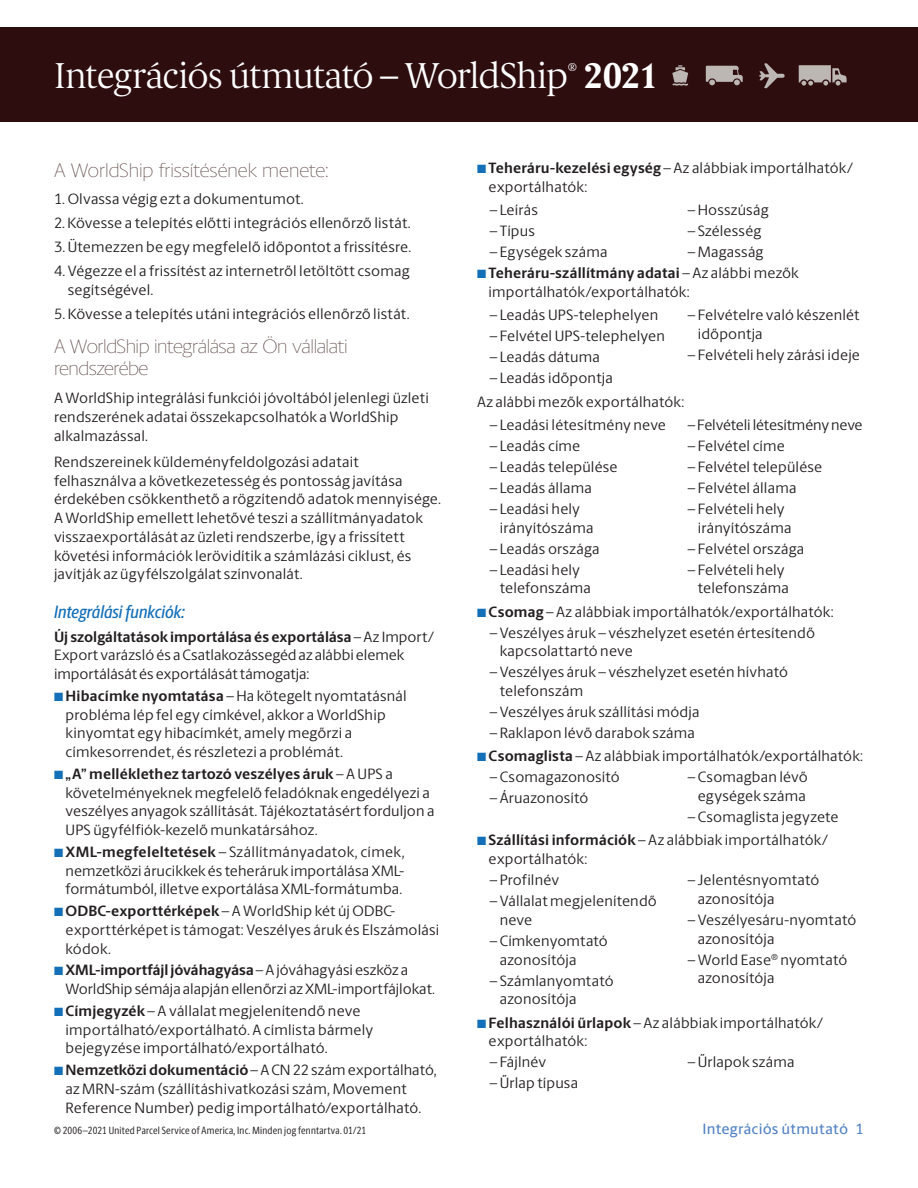
<style>
.page{position:relative;width:918px;height:1188px;background:#fff}
.page>*{position:absolute;margin:0;border:0;box-sizing:border-box;transform-origin:0 0}
.t1{font:200 36px "UPS Berlingske Serif Tx";letter-spacing:-.03em;color:#fff}
.Brown_heads{font:200 19.5px/22.5px "UPS Berlingske Sans";letter-spacing:-.025em;color:#64504f}
.Brown_heads-2{font:200 19.5px "UPS Berlingske Sans";letter-spacing:-.005em;color:#64504f}
._3-SubheadsC{font:italic 500 18px "UPS Berlingske Sans Cn";color:#136fb8}
._2a__Body_bullet{font:15px/18.8px "UPS Berlingske Sans";letter-spacing:.01em;color:#231f20}
._2b__Body_sub-bullet{font:15px/18.8px "UPS Berlingske Sans";letter-spacing:.01em;color:#231f20}
._1__Body-basic{font:15px/18.8px "UPS Berlingske Sans";letter-spacing:.01em;color:#231f20}
._2b__Body_sub-bullet-2{font:15px "UPS Berlingske Sans";letter-spacing:-.01em;color:#231f20}
.t2{font:500 15px "UPS Berlingske Sans";letter-spacing:.01em;color:#5181c2}
.t3{font:10.5px "UPS Berlingske Sans Cn";letter-spacing:.02em;color:#231f20}
.s1{font-weight:700}
.s2{color:#136fb8}
</style>
<div class="page">
<div style="left:0;top:27px;width:918px;height:95px;background:#2e0d0f"></div>
<svg style="left:672px;top:65px;width:16px;height:21px"></svg>
<svg style="left:706px;top:66px;width:37px;height:20px"></svg>
<svg style="left:759px;top:63px;width:26px;height:25px"></svg>
<svg style="left:799px;top:65px;width:48px;height:21px"></svg>
<h1 class="t1" style="left:54px;top:50px;width:606px">Integrációs útmutató – WorldShip<sup>®</sup> <span class="s1">2021</span></h1>
<p class="Brown_heads-2" style="left:54px;top:159px;width:276px">A WorldShip frissítésének menete:</p>
<p class="_1__Body-basic" style="left:54px;top:189px;width:251px">1. Olvassa végig ezt a dokumentumot.</p>
<p class="_1__Body-basic" style="left:54px;top:213px;width:358px">2. Kövesse a telepítés előtti integrációs ellenőrző listát.</p>
<p class="_1__Body-basic" style="left:54px;top:237px;width:359px">3. Ütemezzen be egy megfelelő időpontot a frissítésre.</p>
<p class="_1__Body-basic" style="left:68px;top:261px;width:343px;text-indent:-14px">4. Végezze el a frissítést az internetről letöltött csomag segítségével.</p>
<p class="_1__Body-basic" style="left:54px;top:304px;width:357px">5. Kövesse a telepítés utáni integrációs ellenőrző listát.</p>
<p class="Brown_heads" style="left:54px;top:335px;width:295px">A WorldShip integrálása az Ön vállalati rendszerébe</p>
<p class="_1__Body-basic" style="left:54px;top:388px;width:376px">A WorldShip integrálási funkciói jóvoltából jelenlegi üzleti rendszerének adatai összekapcsolhatók a WorldShip alkalmazással.</p>
<p class="_1__Body-basic" style="left:54px;top:452px;width:388px">Rendszereinek küldeményfeldolgozási adatait felhasználva a következetesség és pontosság javítása érdekében csökkenthető a rögzítendő adatok mennyisége.<br>A WorldShip emellett lehetővé teszi a szállítmányadatok visszaexportálását az üzleti rendszerbe, így a frissített követési információk lerövidítik a számlázási ciklust, és javítják az ügyfélszolgálat színvonalát.</p>
<p class="_3-SubheadsC" style="left:54px;top:599px;width:132px">Integrálási funkciók:</p>
<p class="_2a__Body_bullet" style="left:54px;top:627px;width:381px"><span class="s1">Új szolgáltatások importálása és exportálása</span> – Az Import/<br>Export varázsló és a Csatlakozássegéd az alábbi elemek importálását és exportálását támogatja:</p>
<p class="_2a__Body_bullet" style="left:66px;top:686px;width:343px;text-indent:-12px"><span class="s2">■</span> <span class="s1">Hibacímke nyomtatása</span> – Ha kötegelt nyomtatásnál probléma lép fel egy címkével, akkor a WorldShip kinyomtat egy hibacímkét, amely megőrzi a címkesorrendet, és részletezi a problémát.</p>
<p class="_2a__Body_bullet" style="left:66px;top:764px;width:370px;text-indent:-12px"><span class="s2">■</span> <span class="s1">„A” melléklethez tartozó veszélyes áruk</span> – A UPS a követelményeknek megfelelő feladóknak engedélyezi a veszélyes anyagok szállítását. Tájékoztatásért forduljon a UPS ügyfélfiók-kezelő munkatársához.</p>
<p class="_2a__Body_bullet" style="left:66px;top:842px;width:340px;text-align:justify;text-indent:-12px"><span class="s2">■</span> <span class="s1">XML-megfeleltetések</span> – Szállítmányadatok, címek, nemzetközi árucikkek és teheráruk importálása XML&shy;formátumból, illetve exportálása XML-formátumba.</p>
<p class="_2a__Body_bullet" style="left:66px;top:901px;width:375px;text-indent:-12px"><span class="s2">■</span> <span class="s1">ODBC-exporttérképek</span> – A WorldShip két új ODBC&shy;exporttérképet is támogat: Veszélyes áruk és Elszámolási kódok.</p>
<p class="_2a__Body_bullet" style="left:65px;top:960px;width:371px;text-indent:-11px"><span class="s2">■</span> <span class="s1">XML-importfájl jóváhagyása</span> – A jóváhagyási eszköz a<br>WorldShip sémája alapján ellenőrzi az XML-importfájlokat.</p>
<p class="_2a__Body_bullet" style="left:66px;top:1001px;width:309px;text-indent:-12px"><span class="s2">■</span> <span class="s1">Címjegyzék</span> – A vállalat megjelenítendő neve importálható/exportálható. A címlista bármely bejegyzése importálható/exportálható.</p>
<p class="_2a__Body_bullet" style="left:66px;top:1060px;width:373px;text-indent:-12px"><span class="s2">■</span> <span class="s1">Nemzetközi dokumentáció</span> – A CN 22 szám exportálható, az MRN-szám (szállításhivatkozási szám, Movement<br>Reference Number) pedig importálható/exportálható.</p>
<p class="_2a__Body_bullet" style="left:489px;top:158px;width:366px;text-indent:-12px"><span class="s2">■</span> <span class="s1">Teheráru-kezelési egység</span> – Az alábbiak importálhatók/ exportálhatók:</p>
<p class="_2b__Body_sub-bullet" style="left:490px;top:200px;width:50px">– Leírás</p>
<p class="_2b__Body_sub-bullet" style="left:490px;top:221px;width:47px">– Típus</p>
<p class="_2b__Body_sub-bullet" style="left:490px;top:242px;width:119px">– Egységek száma</p>
<p class="_2b__Body_sub-bullet" style="left:688px;top:200px;width:82px">– Hosszúság</p>
<p class="_2b__Body_sub-bullet" style="left:688px;top:221px;width:75px">– Szélesség</p>
<p class="_2b__Body_sub-bullet" style="left:688px;top:242px;width:77px">– Magasság</p>
<p class="_2a__Body_bullet" style="left:489px;top:263px;width:312px;text-indent:-12px"><span class="s2">■</span> <span class="s1">Teheráru-szállítmány adatai</span> – Az alábbi mezők importálhatók/exportálhatók:</p>
<p class="_2b__Body_sub-bullet" style="left:490px;top:305px;width:170px">– Leadás UPS-telephelyen</p>
<p class="_2b__Body_sub-bullet" style="left:490px;top:326px;width:177px">– Felvétel UPS-telephelyen</p>
<p class="_2b__Body_sub-bullet" style="left:490px;top:347px;width:112px">– Leadás dátuma</p>
<p class="_2b__Body_sub-bullet" style="left:490px;top:368px;width:125px">– Leadás időpontja</p>
<p class="_2b__Body_sub-bullet" style="left:698px;top:305px;width:163px;text-indent:-10px">– Felvételre való készenlét időpontja</p>
<p class="_2b__Body_sub-bullet" style="left:688px;top:345px;width:174px">– Felvételi hely zárási ideje</p>
<p class="_2a__Body_bullet" style="left:477px;top:391px;width:209px">Az alábbi mezők exportálhatók:</p>
<p class="_2b__Body_sub-bullet" style="left:490px;top:415px;width:178px">– Leadási létesítmény neve</p>
<p class="_2b__Body_sub-bullet" style="left:490px;top:436px;width:92px">– Leadás címe</p>
<p class="_2b__Body_sub-bullet" style="left:490px;top:457px;width:129px">– Leadás települése</p>
<p class="_2b__Body_sub-bullet" style="left:490px;top:478px;width:104px">– Leadás állama</p>
<p class="_2b__Body_sub-bullet" style="left:500px;top:499px;width:95px;text-indent:-10px">– Leadási hely irányítószáma</p>
<p class="_2b__Body_sub-bullet" style="left:490px;top:538px;width:112px">– Leadás országa</p>
<p class="_2b__Body_sub-bullet" style="left:500px;top:559px;width:93px;text-indent:-10px">– Leadási hely telefonszáma</p>
<p class="_2b__Body_sub-bullet-2" style="left:688px;top:414px;width:176px">– Felvételi létesítmény neve</p>
<p class="_2b__Body_sub-bullet" style="left:688px;top:436px;width:99px">– Felvétel címe</p>
<p class="_2b__Body_sub-bullet" style="left:688px;top:457px;width:136px">– Felvétel települése</p>
<p class="_2b__Body_sub-bullet" style="left:688px;top:478px;width:110px">– Felvétel állama</p>
<p class="_2b__Body_sub-bullet" style="left:698px;top:499px;width:95px;text-indent:-10px">– Felvételi hely irányítószáma</p>
<p class="_2b__Body_sub-bullet" style="left:688px;top:538px;width:118px">– Felvétel országa</p>
<p class="_2b__Body_sub-bullet" style="left:688px;top:559px;width:103px;text-align:right">– Felvételi hely telefonszáma</p>
<p class="_2a__Body_bullet" style="left:477px;top:601px;width:358px"><span class="s2">■</span> <span class="s1">Csomag</span> – Az alábbiak importálhatók/exportálhatók:</p>
<p class="_2b__Body_sub-bullet" style="left:500px;top:622px;width:317px;text-indent:-10px">– Veszélyes áruk – vészhelyzet esetén értesítendő kapcsolattartó neve</p>
<p class="_2b__Body_sub-bullet" style="left:500px;top:662px;width:290px;text-indent:-10px">– Veszélyes áruk – vészhelyzet esetén hívható telefonszám</p>
<p class="_2b__Body_sub-bullet" style="left:490px;top:702px;width:211px">– Veszélyes áruk szállítási módja</p>
<p class="_2b__Body_sub-bullet" style="left:490px;top:723px;width:207px">– Raklapon lévő darabok száma</p>
<p class="_2a__Body_bullet" style="left:477px;top:746px;width:388px"><span class="s2">■</span> <span class="s1">Csomaglista</span> – Az alábbiak importálhatók/exportálhatók:</p>
<p class="_2b__Body_sub-bullet" style="left:490px;top:767px;width:131px">– Csomagazonosító</p>
<p class="_2b__Body_sub-bullet" style="left:490px;top:788px;width:100px">– Áruazonosító</p>
<p class="_2b__Body_sub-bullet" style="left:688px;top:767px;width:122px;text-align:center">– Csomagban lévő egységek száma</p>
<p class="_2b__Body_sub-bullet" style="left:688px;top:807px;width:152px">– Csomaglista jegyzete</p>
<p class="_2a__Body_bullet" style="left:489px;top:830px;width:341px;text-indent:-12px"><span class="s2">■</span> <span class="s1">Szállítási információk</span> – Az alábbiak importálhatók/ exportálhatók:</p>
<p class="_2b__Body_sub-bullet" style="left:490px;top:870px;width:71px">– Profilnév</p>
<p class="_2b__Body_sub-bullet" style="left:500px;top:891px;width:159px;text-indent:-10px">– Vállalat megjelenítendő neve</p>
<p class="_2b__Body_sub-bullet" style="left:500px;top:931px;width:110px;text-indent:-10px">– Címkenyomtató azonosítója</p>
<p class="_2b__Body_sub-bullet" style="left:500px;top:970px;width:115px;text-indent:-10px">– Számlanyomtató azonosítója</p>
<p class="_2b__Body_sub-bullet" style="left:698px;top:870px;width:123px;text-indent:-10px">– Jelentésnyomtató azonosítója</p>
<p class="_2b__Body_sub-bullet" style="left:698px;top:910px;width:160px;text-indent:-10px">– Veszélyesáru-nyomtató azonosítója</p>
<p class="_2b__Body_sub-bullet" style="left:698px;top:949px;width:151px;text-indent:-10px">– World Ease<sup>®</sup> nyomtató azonosítója</p>
<p class="_2a__Body_bullet" style="left:489px;top:1012px;width:336px;text-indent:-12px"><span class="s2">■</span> <span class="s1">Felhasználói űrlapok</span> – Az alábbiak importálhatók/ exportálhatók:</p>
<p class="_2b__Body_sub-bullet" style="left:490px;top:1052px;width:58px">– Fájlnév</p>
<p class="_2b__Body_sub-bullet" style="left:490px;top:1073px;width:90px">– Űrlap típusa</p>
<p class="_2b__Body_sub-bullet" style="left:688px;top:1052px;width:108px">– Űrlapok száma</p>
<p class="t3" style="left:54px;top:1123px;width:314px">© 2006–2021 United Parcel Service of America, Inc. Minden jog fenntartva. 01/21</p>
<p class="t2" style="left:703px;top:1117px;width:163px">Integrációs útmutató 1</p>
</div>
